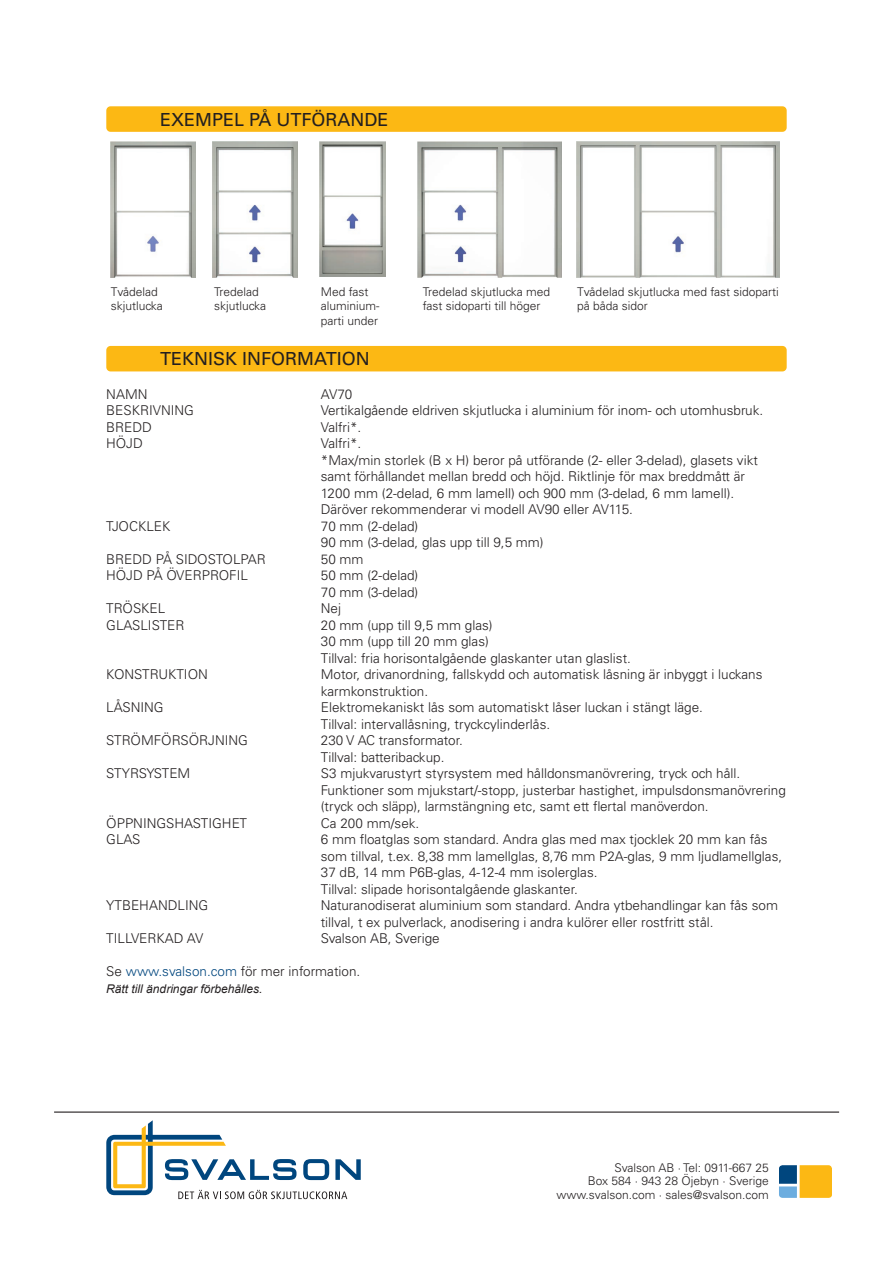
<style>
.page{position:relative;width:893px;height:1263px;background:#fff}
.page>*{position:absolute;margin:0;border:0;box-sizing:border-box;transform-origin:0 0}
.t1{font:18px "Univers LT Std";color:#231f20}
.t2{font:300 13.5px/16.5px "Univers LT Std";color:#231f20}
.t3{font:300 13.5px "Univers LT Std";letter-spacing:-.02em;color:#231f20}
.t4{font:300 12px/13.5px "Univers LT Std";color:#231f20;text-align:right}
.t5{font:italic 12px "Arial";color:#231f20}
.s1{color:#00467e}
</style>
<div class="page">
<div style="left:106px;top:346px;width:681px;height:25px;background:#fcb814;border-radius:4px"></div>
<div style="left:106px;top:106px;width:681px;height:26px;background:#fcb814;border-radius:4px"></div>
<hr style="left:54px;top:1111px;width:785px;height:2px;background:#231f20">
<svg style="left:106px;top:1120px;width:255px;height:79px"></svg>
<img style="left:111px;top:142px;width:85px;height:135px">
<img style="left:320px;top:142px;width:66px;height:135px">
<img style="left:418px;top:142px;width:144px;height:135px">
<img style="left:576px;top:142px;width:204px;height:135px">
<img style="left:213px;top:142px;width:85px;height:135px">
<svg style="left:779px;top:1165px;width:53px;height:33px"></svg>
<h1 class="t1" style="left:160px;top:109px;width:230px">EXEMPEL PÅ UTFÖRANDE</h1>
<p class="t4" style="left:111px;top:285px;width:49px">Tvådelad</p>
<p class="t4" style="left:214px;top:285px;width:46px">Tredelad</p>
<p class="t4" style="left:321px;top:285px;width:49px">Med fast</p>
<p class="t4" style="left:423px;top:285px;width:129px">Tredelad skjutlucka med</p>
<p class="t4" style="left:577px;top:285px;width:203px">Tvådelad skjutlucka med fast sidoparti</p>
<p class="t4" style="left:111px;top:299px;width:54px">skjutlucka</p>
<p class="t4" style="left:214px;top:299px;width:54px">skjutlucka</p>
<p class="t4" style="left:321px;top:299px;width:60px">aluminium-</p>
<p class="t4" style="left:423px;top:299px;width:119px">fast sidoparti till höger</p>
<p class="t4" style="left:577px;top:299px;width:72px">på båda sidor</p>
<p class="t4" style="left:321px;top:314px;width:59px">parti under</p>
<h1 class="t1" style="left:160px;top:348px;width:211px">TEKNISK INFORMATION</h1>
<p class="t2" style="left:106px;top:386px;width:43px">NAMN</p>
<p class="t2" style="left:321px;top:386px;width:33px">AV70</p>
<p class="t2" style="left:106px;top:402px;width:89px">BESKRIVNING</p>
<p class="t2" style="left:321px;top:402px;width:444px">Vertikalgående eldriven skjutlucka i aluminium för inom- och utomhusbruk.</p>
<p class="t2" style="left:106px;top:419px;width:47px">BREDD</p>
<p class="t2" style="left:321px;top:419px;width:42px">Valfri*.</p>
<p class="t2" style="left:106px;top:435px;width:38px">HÖJD</p>
<p class="t2" style="left:321px;top:435px;width:439px">Valfri*.<br>*Max/min storlek (B x H) beror på utförande (2- eller 3-delad), glasets vikt samt förhållandet mellan bredd och höjd. Riktlinje för max breddmått är 1200 mm (2-delad, 6 mm lamell) och 900 mm (3-delad, 6 mm lamell).<br>Däröver rekommenderar vi modell AV90 eller AV115.</p>
<p class="t2" style="left:106px;top:518px;width:66px">TJOCKLEK</p>
<p class="t2" style="left:321px;top:518px;width:224px">70 mm (2-delad)<br>90 mm (3-delad, glas upp till 9,5 mm)</p>
<p class="t2" style="left:106px;top:551px;width:161px">BREDD PÅ SIDOSTOLPAR</p>
<p class="t2" style="left:321px;top:551px;width:44px">50 mm</p>
<p class="t2" style="left:106px;top:567px;width:143px">HÖJD PÅ ÖVERPROFIL</p>
<p class="t2" style="left:321px;top:567px;width:99px">50 mm (2-delad)<br>70 mm (3-delad)</p>
<p class="t2" style="left:106px;top:600px;width:60px">TRÖSKEL</p>
<p class="t2" style="left:321px;top:600px;width:22px">Nej</p>
<p class="t2" style="left:106px;top:617px;width:80px">GLASLISTER</p>
<p class="t2" style="left:321px;top:617px;width:312px">20 mm (upp till 9,5 mm glas)<br>30 mm (upp till 20 mm glas)<br>Tillval: fria horisontalgående glaskanter utan glaslist.</p>
<p class="t2" style="left:106px;top:666px;width:103px">KONSTRUKTION</p>
<p class="t2" style="left:321px;top:666px;width:443px">Motor, drivanordning, fallskydd och automatisk låsning är inbyggt i luckans karmkonstruktion.</p>
<p class="t2" style="left:106px;top:699px;width:59px">LÅSNING</p>
<p class="t2" style="left:321px;top:699px;width:384px">Elektromekaniskt lås som automatiskt låser luckan i stängt läge.<br>Tillval: intervallåsning, tryckcylinderlås.</p>
<p class="t2" style="left:106px;top:732px;width:143px">STRÖMFÖRSÖRJNING</p>
<p class="t2" style="left:321px;top:732px;width:144px">230 V AC transformator.<br>Tillval: batteribackup.</p>
<p class="t3" style="left:106px;top:765px;width:86px">STYRSYSTEM</p>
<p class="t2" style="left:321px;top:765px;width:467px">S3 mjukvarustyrt styrsystem med hålldonsmanövrering, tryck och håll.<br>Funktioner som mjukstart/-stopp, justerbar hastighet, impulsdonsmanövrering (tryck och släpp), larmstängning etc, samt ett flertal manöverdon.</p>
<p class="t2" style="left:106px;top:815px;width:142px">ÖPPNINGSHASTIGHET</p>
<p class="t2" style="left:321px;top:815px;width:100px">Ca 200 mm/sek.</p>
<p class="t2" style="left:106px;top:831px;width:36px">GLAS</p>
<p class="t2" style="left:321px;top:831px;width:463px">6 mm floatglas som standard. Andra glas med max tjocklek 20 mm kan fås som tillval, t.ex. 8,38 mm lamellglas, 8,76 mm P2A-glas, 9 mm ljudlamellglas, 37 dB, 14 mm P6B-glas, 4-12-4 mm isolerglas.<br>Tillval: slipade horisontalgående glaskanter.</p>
<p class="t2" style="left:106px;top:897px;width:104px">YTBEHANDLING</p>
<p class="t2" style="left:321px;top:897px;width:459px">Naturanodiserat aluminium som standard. Andra ytbehandlingar kan fås som tillval, t ex pulverlack, anodisering i andra kulörer eller rostfritt stål.</p>
<p class="t2" style="left:106px;top:930px;width:99px">TILLVERKAD AV</p>
<p class="t2" style="left:321px;top:930px;width:120px">Svalson AB, Sverige</p>
<p class="t2" style="left:106px;top:963px;width:255px">Se <span class="s1">www.svalson.com</span> för mer information.</p>
<p class="t5" style="left:106px;top:981px;width:158px">Rätt till ändringar förbehålles.</p>
<p class="t4" style="left:556px;top:1161px;width:214px">Svalson AB · Tel: 0911-667 25<br>Box 584 · 943 28 Öjebyn · Sverige www.svalson.com · sales@svalson.com</p>
</div>
